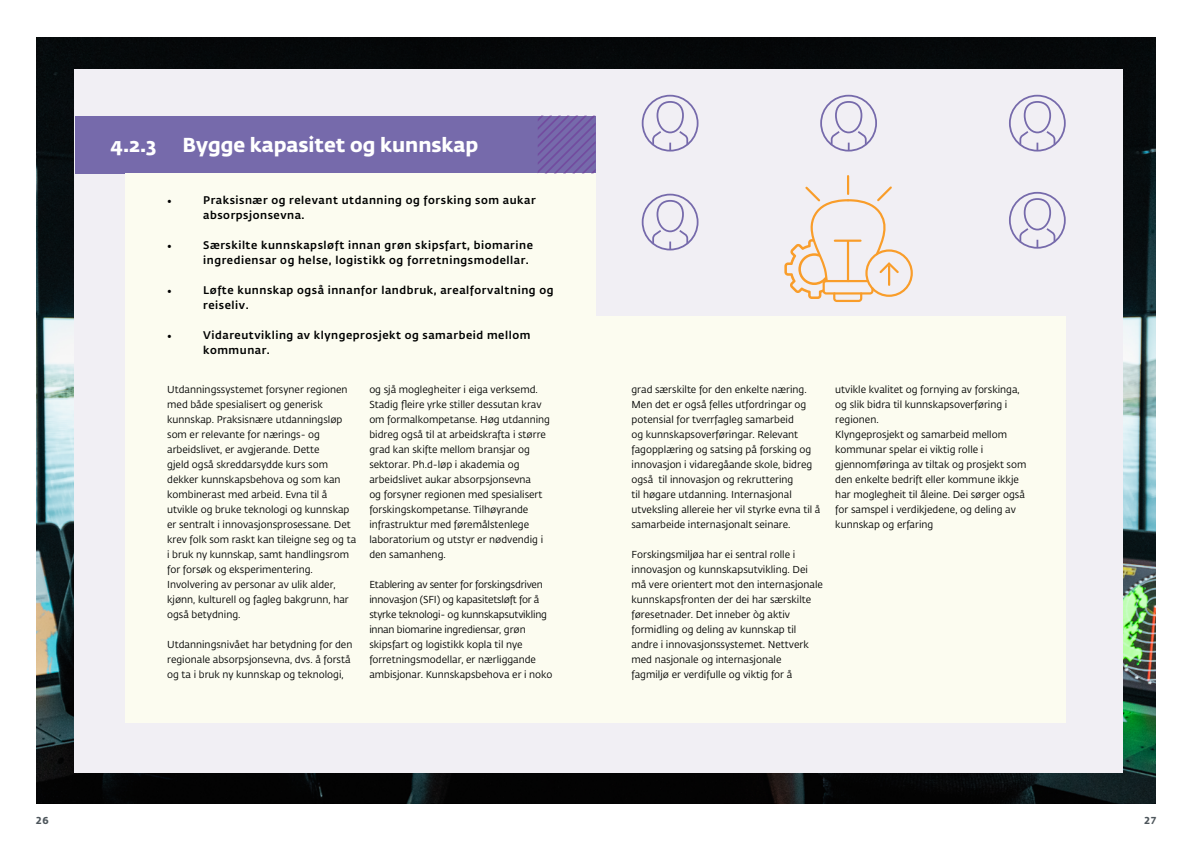
<style>
.page{position:relative;width:1191px;height:842px;background:#fff}
.page>*{position:absolute;margin:0;border:0;box-sizing:border-box;transform-origin:0 0}
.t1{font:700 20px "Fedra Sans Std";color:#fff}
.t2{font:12px "Minion Pro";color:#000}
.t3{font:500 11px/15px "Fedra Sans Std";letter-spacing:.05em;color:#000101}
.t4{font:10px/15px "Fedra Sans Std";color:#000101}
.t5{font:10px/15px "Fedra Sans Std";letter-spacing:-.02em;color:#000101}
.t6{font:700 10px "Fedra Sans Std";color:#4d555b}
</style>
<div class="page">
<img style="left:37px;top:38px;width:1118px;height:766px">
<div style="left:75px;top:69px;width:1047px;height:704px;background:#f1eff4"></div>
<div style="left:75px;top:116px;width:520px;height:57px;background:#766aab"></div>
<div style="left:125px;top:173px;width:470px;height:550px;background:#fcfcf0"></div>
<div style="left:595px;top:316px;width:470px;height:407px;background:#fcfcf0"></div>
<svg style="left:538px;top:116px;width:57px;height:57px"></svg>
<div style="left:865px;top:249px;width:47px;height:48px;border:2px solid #f99d2a;border-radius:50%"></div>
<svg style="left:784px;top:176px;width:116px;height:126px"></svg>
<svg style="left:651px;top:199px;width:38px;height:51px"></svg>
<div style="left:641px;top:194px;width:57px;height:56px;border:2px solid #766aab;border-radius:50%"></div>
<svg style="left:651px;top:100px;width:38px;height:50px"></svg>
<div style="left:641px;top:95px;width:57px;height:57px;border:2px solid #766aab;border-radius:50%"></div>
<svg style="left:830px;top:100px;width:37px;height:49px"></svg>
<div style="left:820px;top:95px;width:57px;height:57px;border:2px solid #766aab;border-radius:50%"></div>
<svg style="left:1018px;top:100px;width:38px;height:50px"></svg>
<div style="left:1009px;top:95px;width:56px;height:57px;border:2px solid #766aab;border-radius:50%"></div>
<svg style="left:1018px;top:197px;width:38px;height:51px"></svg>
<div style="left:1009px;top:192px;width:56px;height:57px;border:2px solid #766aab;border-radius:50%"></div>
<p class="t1" style="left:111px;top:132px;width:47px">4.2.3</p>
<p class="t1" style="left:183px;top:132px;width:297px">Bygge kapasitet og kunnskap</p>
<p class="t3" style="left:203px;top:193px;width:334px">Praksisnær og relevant utdanning og forsking som aukar absorpsjonsevna.</p>
<p class="t2" style="left:167px;top:238px;width:6px">•</p>
<p class="t3" style="left:203px;top:238px;width:331px">Særskilte kunnskapsløft innan grøn skipsfart, biomarine ingrediensar og helse, logistikk og forretningsmodellar.</p>
<p class="t2" style="left:167px;top:283px;width:6px">•</p>
<p class="t3" style="left:203px;top:283px;width:352px">Løfte kunnskap også innanfor landbruk, arealforvaltning og reiseliv.</p>
<p class="t2" style="left:167px;top:328px;width:6px">•</p>
<p class="t3" style="left:203px;top:328px;width:329px">Vidareutvikling av klyngeprosjekt og samarbeid mellom kommunar.</p>
<p class="t2" style="left:167px;top:193px;width:6px">•</p>
<p class="t4" style="left:167px;top:382px;width:190px">Utdanningssystemet forsyner regionen med både spesialisert og generisk kunnskap. Praksisnære utdanningsløp som er relevante for nærings- og arbeidslivet, er avgjerande. Dette<br>gjeld også skreddarsydde kurs som dekker kunnskapsbehova og som kan kombinerast med arbeid. Evna til å utvikle og bruke teknologi og kunnskap er sentralt i innovasjonsprosessane. Det krev folk som raskt kan tileigne seg og ta i bruk ny kunnskap, samt handlingsrom for forsøk og eksperimentering.<br>Involvering av personar av ulik alder, kjønn, kulturell og fagleg bakgrunn, har også betydning.</p>
<p class="t4" style="left:167px;top:637px;width:187px">Utdanningsnivået har betydning for den regionale absorpsjonsevna, dvs. å forstå og ta i bruk ny kunnskap og teknologi,</p>
<p class="t4" style="left:369px;top:382px;width:182px">og sjå moglegheiter i eiga verksemd.<br>Stadig fleire yrke stiller dessutan krav om formalkompetanse. Høg utdanning bidreg også til at arbeidskrafta i større grad kan skifte mellom bransjar og sektorar. Ph.d-løp i akademia og arbeidslivet aukar absorpsjonsevna<br>og forsyner regionen med spesialisert forskingskompetanse. Tilhøyrande infrastruktur med føremålstenlege laboratorium og utstyr er nødvendig i den samanheng.</p>
<p class="t5" style="left:369px;top:577px;width:185px">Etablering av senter for forskingsdriven innovasjon (SFI) og kapasitetsløft for å styrke teknologi- og kunnskapsutvikling innan biomarine ingrediensar, grøn skipsfart og logistikk kopla til nye forretningsmodellar, er nærliggande ambisjonar. Kunnskapsbehova er i noko</p>
<p class="t4" style="left:631px;top:382px;width:190px">grad særskilte for den enkelte næring.<br>Men det er også felles utfordringar og potensial for tverrfagleg samarbeid<br>og kunnskapsoverføringar. Relevant fagopplæring og satsing på forsking og innovasjon i vidaregåande skole, bidreg også til innovasjon og rekruttering<br>til høgare utdanning. Internasjonal utveksling allereie her vil styrke evna til å samarbeide internasjonalt seinare.</p>
<p class="t4" style="left:631px;top:547px;width:193px">Forskingsmiljøa har ei sentral rolle i innovasjon og kunnskapsutvikling. Dei må vere orientert mot den internasjonale kunnskapsfronten der dei har særskilte føresetnader. Det inneber òg aktiv formidling og deling av kunnskap til andre i innovasjonssystemet. Nettverk med nasjonale og internasjonale<br>fagmiljø er verdifulle og viktig for å</p>
<p class="t4" style="left:835px;top:382px;width:186px">utvikle kvalitet og fornying av forskinga, og slik bidra til kunnskapsoverføring i regionen.</p>
<p class="t4" style="left:835px;top:427px;width:193px">Klyngeprosjekt og samarbeid mellom kommunar spelar ei viktig rolle i gjennomføringa av tiltak og prosjekt som den enkelte bedrift eller kommune ikkje har moglegheit til åleine. Dei sørger også for samspel i verdikjedene, og deling av kunnskap og erfaring</p>
<p class="t6" style="left:36px;top:814px;width:14px">26</p>
<p class="t6" style="left:1144px;top:814px;width:13px">27</p>
</div>
